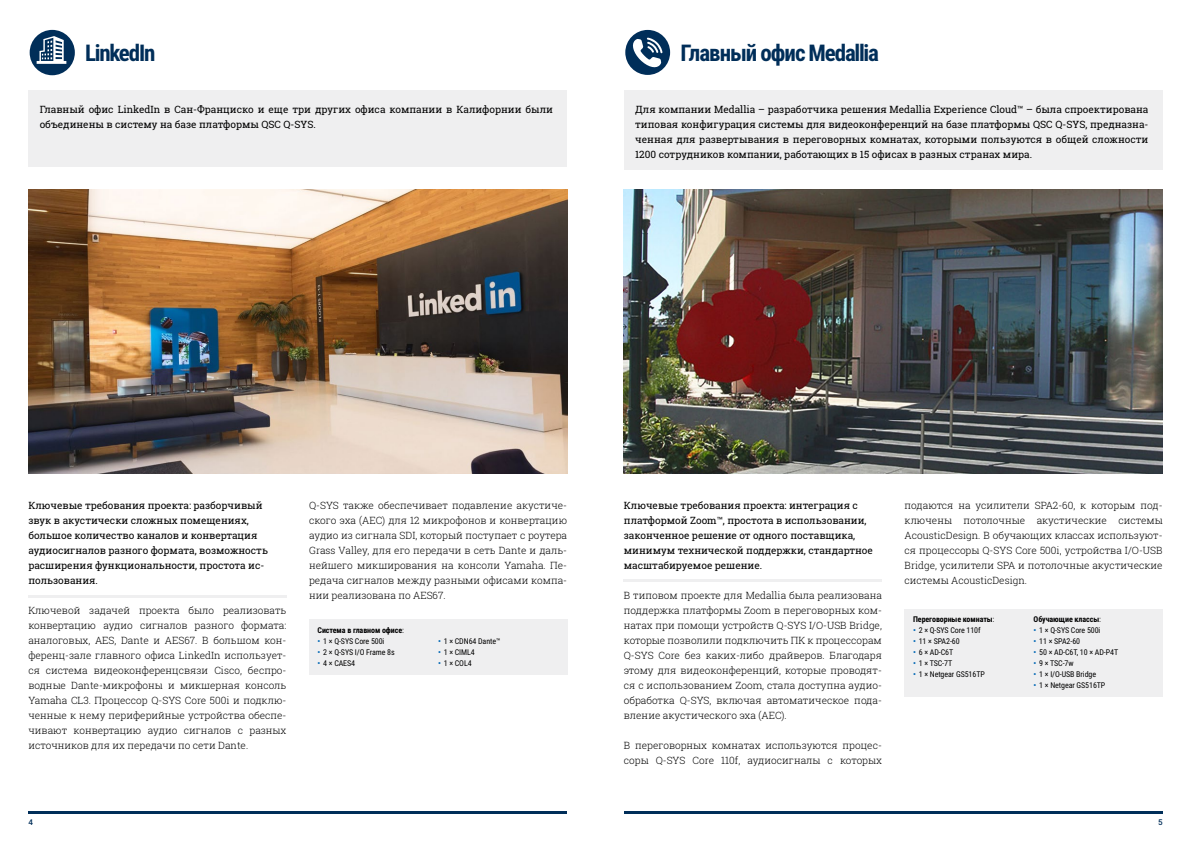
<style>
.page{position:relative;width:1191px;height:842px;background:#fff}
.page>*{position:absolute;margin:0;border:0;box-sizing:border-box;transform-origin:0 0}
.t1{font:700 23px "Roboto Condensed";letter-spacing:-.05em;color:#002e59}
.t2{font:300 10px/15px "Roboto Slab";color:#000;text-align:justify}
.t3{font:10px/15px "Roboto Slab";color:#000}
.t4{font:8px "Roboto Condensed";letter-spacing:-.01em;color:#000}
.t5{font:700 8px "Roboto Condensed";letter-spacing:-.01em;color:#000}
.t6{font:500 8px "Roboto";color:#002e59}
.s1{font-weight:400}
.s2{font-weight:700;color:#0b6db7}
</style>
<div class="page">
<hr style="left:28px;top:811px;width:539px;height:3px;background:#002e59">
<div style="left:28px;top:91px;width:539px;height:76px;background:#efeff0"></div>
<hr style="left:28px;top:595px;width:258px;height:3px;background:#efeff0">
<div style="left:30px;top:30px;width:45px;height:45px;background:#002e59;border-radius:50%"></div>
<svg style="left:37px;top:36px;width:29px;height:28px"></svg>
<div style="left:309px;top:619px;width:258px;height:56px;background:#efeff0"></div>
<hr style="left:624px;top:811px;width:538px;height:3px;background:#002e59">
<div style="left:624px;top:91px;width:538px;height:79px;background:#efeff0"></div>
<hr style="left:624px;top:579px;width:258px;height:3px;background:#efeff0">
<div style="left:625px;top:30px;width:45px;height:45px;background:#002e59;border-radius:50%"></div>
<svg style="left:631px;top:38px;width:31px;height:31px"></svg>
<div style="left:904px;top:609px;width:258px;height:88px;background:#efeff0"></div>
<img style="left:28px;top:190px;width:539px;height:283px">
<img style="left:624px;top:190px;width:538px;height:283px">
<h1 class="t1" style="left:85px;top:37px;width:72px">LinkedIn</h1>
<p class="t3" style="left:40px;top:101px;width:515px">Главный офис LinkedIn в Сан-Франциско и еще три других офиса компании в Калифорнии были объединены в систему на базе платформы QSC Q-SYS.</p>
<h1 class="t1" style="left:680px;top:37px;width:200px">Главный офис Medallia</h1>
<p class="t3" style="left:635px;top:101px;width:515px;text-align:justify">Для компании Medallia – разработчика решения Medallia Experience Cloud™ – была спроектирована типовая конфигурация системы для видеоконференций на базе платформы QSC Q-SYS, предназна&shy;ченная для развертывания в переговорных комнатах, которыми пользуются в общей сложности 1200 сотрудников компании, работающих в 15 офисах в разных странах мира.</p>
<p class="t3" style="left:28px;top:498px;width:241px">Ключевые требования проекта: разборчивый звук в акустически сложных помещениях, большое количество каналов и конвертация аудиосигналов разного формата, возможность расширения функциональности, простота ис&shy;пользования.</p>
<p class="t2" style="left:28px;top:603px;width:259px">Ключевой задачей проекта было реализовать конвертацию аудио сигналов разного формата: аналоговых, AES, Dante и AES67. В большом кон&shy;ференц-зале главного офиса LinkedIn использует&shy;ся система видеоконференцсвязи Cisco, беспро&shy;водные Dante-микрофоны и микшерная консоль Yamaha CL3. Процессор Q-SYS Core 500i и подклю&shy;ченные к нему периферийные устройства обеспе&shy;чивают конвертацию аудио сигналов с разных источников для их передачи по сети Dante.</p>
<p class="t2" style="left:309px;top:498px;width:259px">Q-SYS также обеспечивает подавление акустиче&shy;ского эха (AEC) для 12 микрофонов и конвертацию аудио из сигнала SDI, который поступает с роутера Grass Valley, для его передачи в сеть Dante и даль&shy;нейшего микширования на консоли Yamaha. Пе&shy;редача сигналов между разными офисами компа&shy;нии реализована по AES67.</p>
<p class="t5" style="left:317px;top:625px;width:88px">Система в главном офисе<span class="s1">:</span></p>
<p class="t4" style="left:317px;top:636px;width:68px"><span class="s2">•</span> 1 × Q-SYS Core 500i</p>
<p class="t4" style="left:317px;top:647px;width:79px"><span class="s2">•</span> 2 × Q-SYS I/O Frame 8s</p>
<p class="t4" style="left:317px;top:658px;width:39px"><span class="s2">•</span> 4 × CAES4</p>
<p class="t4" style="left:438px;top:636px;width:64px"><span class="s2">•</span> 1 × CDN64 Dante™</p>
<p class="t4" style="left:438px;top:647px;width:38px"><span class="s2">•</span> 1 × CIML4</p>
<p class="t4" style="left:438px;top:658px;width:35px"><span class="s2">•</span> 1 × COL4</p>
<p class="t3" style="left:624px;top:498px;width:250px">Ключевые требования проекта: интеграция с платформой Zoom™, простота в использовании, законченное решение от одного поставщика, минимум технической поддержки, стандартное масштабируемое решение.</p>
<p class="t2" style="left:624px;top:588px;width:259px;text-align:left">В типовом проекте для Medallia была реализована поддержка платформы Zoom в переговорных ком&shy;натах при помощи устройств Q-SYS I/O-USB Bridge, которые позволили подключить ПК к процессорам Q-SYS Core без каких-либо драйверов. Благодаря этому для видеоконференций, которые проводят&shy;ся с использованием Zoom, стала доступна аудио&shy;обработка Q-SYS, включая автоматическое пода&shy;вление акустического эха (AEC).</p>
<p class="t2" style="left:624px;top:738px;width:259px">В переговорных комнатах используются процес&shy;соры Q-SYS Core 110f, аудиосигналы с которых</p>
<p class="t2" style="left:904px;top:498px;width:259px">подаются на усилители SPA2-60, к которым под&shy;ключены потолочные акустические системы AcousticDesign. В обучающих классах используют&shy;ся процессоры Q-SYS Core 500i, устройства I/O-USB Bridge, усилители SPA и потолочные акустические системы AcousticDesign.</p>
<p class="t5" style="left:913px;top:614px;width:83px">Переговорные комнаты<span class="s1">:</span></p>
<p class="t4" style="left:913px;top:625px;width:69px"><span class="s2">•</span> 2 × Q-SYS Core 110f</p>
<p class="t4" style="left:913px;top:636px;width:48px"><span class="s2">•</span> 11 × SPA2-60</p>
<p class="t4" style="left:913px;top:647px;width:42px"><span class="s2">•</span> 6 × AD-C6T</p>
<p class="t4" style="left:913px;top:658px;width:41px"><span class="s2">•</span> 1 × TSC-7T</p>
<p class="t4" style="left:913px;top:669px;width:73px"><span class="s2">•</span> 1 × Netgear GS516TP</p>
<p class="t5" style="left:1033px;top:614px;width:69px">Обучающие классы<span class="s1">:</span></p>
<p class="t4" style="left:1033px;top:625px;width:68px"><span class="s2">•</span> 1 × Q-SYS Core 500i</p>
<p class="t4" style="left:1033px;top:636px;width:48px"><span class="s2">•</span> 11 × SPA2-60</p>
<p class="t4" style="left:1033px;top:647px;width:86px"><span class="s2">•</span> 50 × AD-C6T, 10 × AD-P4T</p>
<p class="t4" style="left:1033px;top:658px;width:42px"><span class="s2">•</span> 9 × TSC-7w</p>
<p class="t4" style="left:1033px;top:669px;width:64px"><span class="s2">•</span> 1 × I/O-USB Bridge</p>
<p class="t4" style="left:1033px;top:680px;width:73px"><span class="s2">•</span> 1 × Netgear GS516TP</p>
<p class="t6" style="left:28px;top:817px;width:6px">4</p>
<p class="t6" style="left:1158px;top:817px;width:6px">5</p>
</div>
